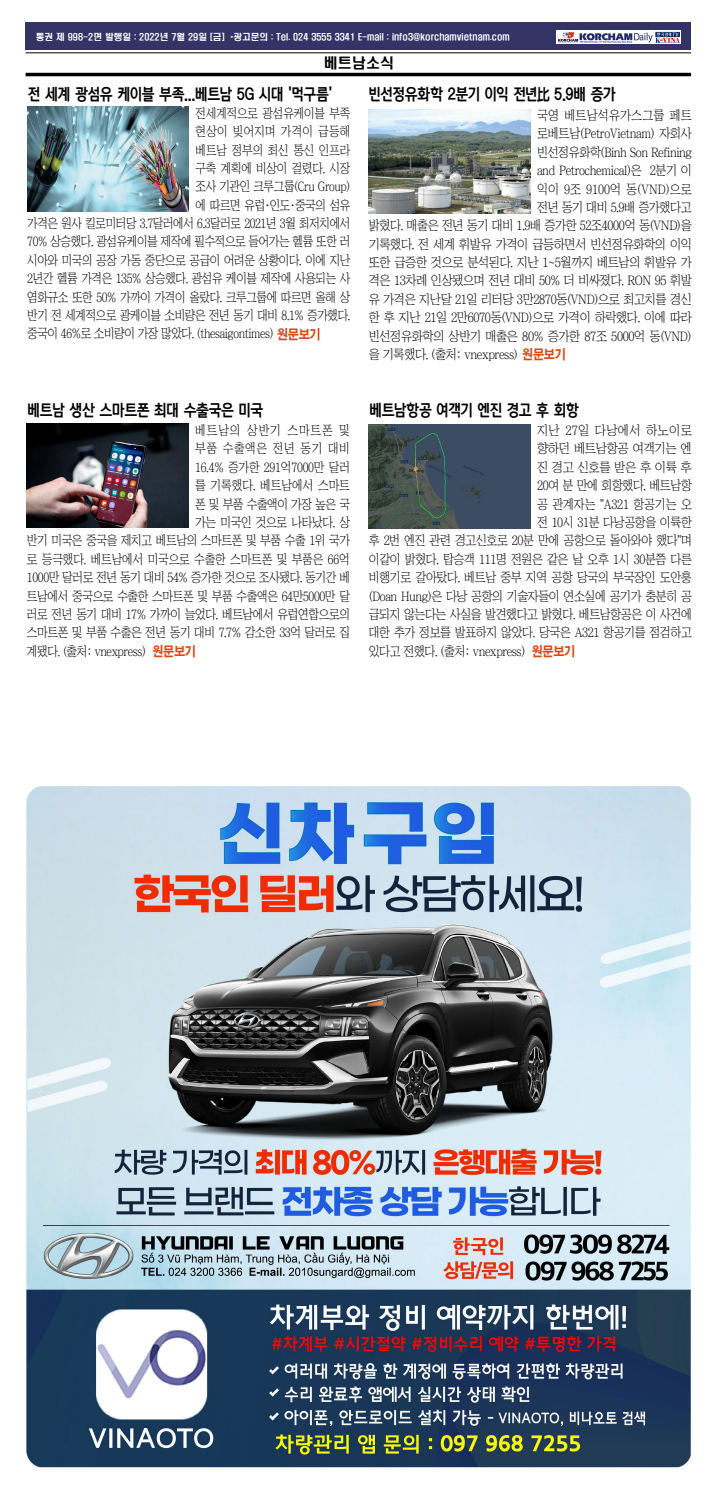
<style>
.page{position:relative;width:718px;height:1488px;background:#fff}
.page>*{position:absolute;margin:0;border:0;box-sizing:border-box;transform-origin:0 0}
.t1{font:15.75px "Korean DREAM5 R";letter-spacing:-.03em;color:#000;scale:.85 1}
.t2{font:14px "H2 hdr M";color:#000}
.t3{font:13.12px "Chosunilbo NM";letter-spacing:-.03em;color:#000;scale:.88 1}
.t4{font:13.12px "Chosunilbo NM";letter-spacing:-.03em;color:#000;scale:.91 1}
.t5{font:13.12px "Chosunilbo NM";letter-spacing:-.03em;color:#000;scale:.89 1}
.t6{font:13.12px "Chosunilbo NM";letter-spacing:-.03em;color:#000;scale:.93 1}
.t7{font:13.12px "Chosunilbo NM";letter-spacing:-.03em;color:#000;scale:.92 1}
.t8{font:13.12px "Chosunilbo NM";letter-spacing:-.01em;color:#000;scale:.89 1}
.t9{font:13.12px "Chosunilbo NM";letter-spacing:-.03em;color:#000;scale:.94 1}
.t10{font:13.12px "Chosunilbo NM";letter-spacing:.005em;color:#000;scale:.92 1}
.t11{font:13.12px "Chosunilbo NM";letter-spacing:-.01em;color:#000;scale:.91 1}
.t12{font:13.12px "Chosunilbo NM";color:#000;scale:.89 1}
.t13{font:13.12px "Chosunilbo NM";letter-spacing:-.01em;color:#000;scale:.88 1}
.t14{font:13.12px "Chosunilbo NM";letter-spacing:.025em;color:#000;scale:.88 1}
.t15{font:13.12px "Chosunilbo NM";color:#000;scale:.88 1}
.t16{font:13.12px "Chosunilbo NM";letter-spacing:.02em;color:#000;scale:.94 1}
.t17{font:13.12px "Chosunilbo NM";letter-spacing:.015em;color:#000;scale:.92 1}
.t18{font:13.12px "Chosunilbo NM";letter-spacing:.08em;color:#000;scale:.89 1}
.t19{font:13.12px "Chosunilbo NM";letter-spacing:.05em;color:#000;scale:.89 1}
.t20{font:13.12px "H2 gtr E";color:#d54915;scale:.85 1}
.t21{font:8.75px "H2 hdr M";color:#fff}
.s1{font-family:"H2 gtr E";color:#d54915}
</style>
<div class="page">
<div style="left:26px;top:23px;width:665px;height:27px;background:#336"></div>
<svg style="left:556px;top:30px;width:125px;height:14px"></svg>
<img style="left:558px;top:31px;width:121px;height:12px">
<hr style="left:26px;top:53px;width:665px;height:1px;background:#000">
<hr style="left:26px;top:73px;width:665px;height:3px;background:#000">
<img style="left:27px;top:424px;width:161px;height:104px">
<img style="left:27px;top:107px;width:161px;height:104px">
<img style="left:369px;top:424px;width:161px;height:104px">
<img style="left:369px;top:109px;width:161px;height:104px">
<img style="left:26px;top:786px;width:665px;height:681px">
<p class="t21" style="left:36px;top:32px;width:475px">통권 제 998-2면 발행일 : 2022년 7월 29일 [금] *광고문의 : Tel. 024 3555 3341 E-mail : info3@korchamvietnam.com</p>
<p class="t2" style="left:324px;top:56px;width:71px">베트남소식</p>
<p class="t1" style="left:28px;top:86px;width:360px">전 세계 광섬유 케이블 부족...베트남 5G 시대 '먹구름'</p>
<p class="t13" style="left:195px;top:106px;width:177px">전세계적으로 광섬유케이블 부족</p>
<p class="t14" style="left:195px;top:125px;width:177px">현상이 빚어지며 가격이 급등해</p>
<p class="t15" style="left:195px;top:143px;width:177px">베트남 정부의 최신 통신 인프라</p>
<p class="t3" style="left:195px;top:161px;width:177px">구축 계획에 비상이 걸렸다. 시장</p>
<p class="t3" style="left:195px;top:180px;width:177px">조사 기관인 크루그룹(Cru Group)</p>
<p class="t3" style="left:195px;top:198px;width:177px">에 따르면 유럽·인도·중국의 섬유</p>
<p class="t3" style="left:27px;top:217px;width:368px">가격은 원사 킬로미터당 3.7달러에서 6.3달러로 2021년 3월 최저치에서</p>
<p class="t3" style="left:27px;top:235px;width:368px">70% 상승했다. 광섬유케이블 제작에 필수적으로 들어가는 헬륨 또한 러</p>
<p class="t3" style="left:27px;top:253px;width:368px">시아와 미국의 공장 가동 중단으로 공급이 어려운 상황이다. 이에 지난</p>
<p class="t3" style="left:27px;top:272px;width:368px">2년간 헬륨 가격은 135% 상승했다. 광섬유 케이블 제작에 사용되는 사</p>
<p class="t3" style="left:27px;top:290px;width:368px">염화규소 또한 50% 가까이 가격이 올랐다. 크루그룹에 따르면 올해 상</p>
<p class="t3" style="left:27px;top:308px;width:368px">반기 전 세계적으로 광케이블 소비량은 전년 동기 대비 8.1% 증가했다.</p>
<p class="t3" style="left:27px;top:327px;width:335px">중국이 46%로 소비량이 가장 많았다. (thesaigontimes) <span class="s1">원문보기</span></p>
<p class="t1" style="left:28px;top:401px;width:279px">베트남 생산 스마트폰 최대 수출국은 미국</p>
<p class="t18" style="left:195px;top:424px;width:175px">베트남의 상반기 스마트폰 및</p>
<p class="t19" style="left:195px;top:442px;width:175px">부품 수출액은 전년 동기 대비</p>
<p class="t5" style="left:195px;top:460px;width:175px">16.4% 증가한 291억7000만 달러</p>
<p class="t12" style="left:195px;top:479px;width:175px">를 기록했다. 베트남에서 스마트</p>
<p class="t5" style="left:195px;top:497px;width:175px">폰 및 부품 수출액이 가장 높은 국</p>
<p class="t5" style="left:195px;top:515px;width:175px">가는 미국인 것으로 나타났다. 상</p>
<p class="t5" style="left:27px;top:534px;width:364px">반기 미국은 중국을 제치고 베트남의 스마트폰 및 부품 수출 1위 국가</p>
<p class="t8" style="left:27px;top:552px;width:364px">로 등극했다. 베트남에서 미국으로 수출한 스마트폰 및 부품은 66억</p>
<p class="t5" style="left:27px;top:571px;width:364px">1000만 달러로 전년 동기 대비 54% 증가한 것으로 조사됐다. 동기간 베</p>
<p class="t5" style="left:27px;top:589px;width:364px">트남에서 중국으로 수출한 스마트폰 및 부품 수출액은 64만5000만 달</p>
<p class="t5" style="left:27px;top:607px;width:364px">러로 전년 동기 대비 17% 가까이 늘었다. 베트남에서 유럽연합으로의</p>
<p class="t5" style="left:27px;top:626px;width:364px">스마트폰 및 부품 수출은 전년 동기 대비 7.7% 감소한 33억 달러로 집</p>
<p class="t5" style="left:27px;top:644px;width:191px">계됐다. (출처: vnexpress) <span class="s1">원문보기</span></p>
<p class="t1" style="left:369px;top:86px;width:292px">빈선정유화학 2분기 이익 전년比 5.9배 증가</p>
<p class="t17" style="left:537px;top:109px;width:170px">국영 베트남석유가스그룹 페트</p>
<p class="t7" style="left:537px;top:127px;width:170px">로베트남(PetroVietnam) 자회사</p>
<p class="t7" style="left:537px;top:145px;width:170px">빈선정유화학(Binh Son Refining</p>
<p class="t7" style="left:537px;top:164px;width:170px">and Petrochemical)은 2분기 이</p>
<p class="t10" style="left:537px;top:182px;width:170px">익이 9조 9100억 동(VND)으로</p>
<p class="t7" style="left:537px;top:200px;width:170px">전년 동기 대비 5.9배 증가했다고</p>
<p class="t7" style="left:369px;top:219px;width:352px">밝혔다. 매출은 전년 동기 대비 1.9배 증가한 52조4000억 동(VND)을</p>
<p class="t6" style="left:369px;top:237px;width:349px">기록했다. 전 세계 휘발유 가격이 급등하면서 빈선정유화학의 이익</p>
<p class="t6" style="left:369px;top:256px;width:349px">또한 급증한 것으로 분석된다. 지난 1~5월까지 베트남의 휘발유 가</p>
<p class="t6" style="left:369px;top:274px;width:349px">격은 13차례 인상됐으며 전년 대비 50% 더 비싸졌다. RON 95 휘발</p>
<p class="t6" style="left:369px;top:292px;width:349px">유 가격은 지난달 21일 리터당 3만2870동(VND)으로 최고치를 경신</p>
<p class="t6" style="left:369px;top:311px;width:349px">한 후 지난 21일 2만6070동(VND)으로 가격이 하락했다. 이에 따라</p>
<p class="t6" style="left:369px;top:329px;width:349px">빈선정유화학의 상반기 매출은 80% 증가한 87조 5000억 동(VND)</p>
<p class="t6" style="left:369px;top:347px;width:213px">을 기록했다. (출처: vnexpress) <span class="s1">원문보기</span></p>
<p class="t1" style="left:369px;top:401px;width:248px">베트남항공 여객기 엔진 경고 후 회항</p>
<p class="t16" style="left:537px;top:424px;width:166px">지난 27일 다낭에서 하노이로</p>
<p class="t9" style="left:537px;top:442px;width:166px">향하던 베트남항공 여객기는 엔</p>
<p class="t9" style="left:537px;top:460px;width:166px">진 경고 신호를 받은 후 이륙 후</p>
<p class="t4" style="left:537px;top:479px;width:171px">20여 분 만에 회항했다. 베트남항</p>
<p class="t11" style="left:537px;top:497px;width:172px">공 관계자는 "A321 항공기는 오</p>
<p class="t4" style="left:537px;top:515px;width:171px">전 10시 31분 다낭공항을 이륙한</p>
<p class="t4" style="left:369px;top:534px;width:356px">후 2번 엔진 관련 경고신호로 20분 만에 공항으로 돌아와야 했다"며</p>
<p class="t4" style="left:369px;top:552px;width:356px">이같이 밝혔다. 탑승객 111명 전원은 같은 날 오후 1시 30분쯤 다른</p>
<p class="t4" style="left:369px;top:571px;width:356px">비행기로 갈아탔다. 베트남 중부 지역 공항 당국의 부국장인 도안훙</p>
<p class="t4" style="left:369px;top:589px;width:356px">(Doan Hung)은 다낭 공항의 기술자들이 연소실에 공기가 충분히 공</p>
<p class="t4" style="left:369px;top:607px;width:356px">급되지 않는다는 사실을 발견했다고 밝혔다. 베트남항공은 이 사건에</p>
<p class="t4" style="left:369px;top:626px;width:356px">대한 추가 정보를 발표하지 않았다. 당국은 A321 항공기를 점검하고</p>
<p class="t4" style="left:369px;top:644px;width:173px">있다고 전했다. (출처: vnexpress)</p>
<p class="t20" style="left:531px;top:645px;width:53px">원문보기</p>
</div>
